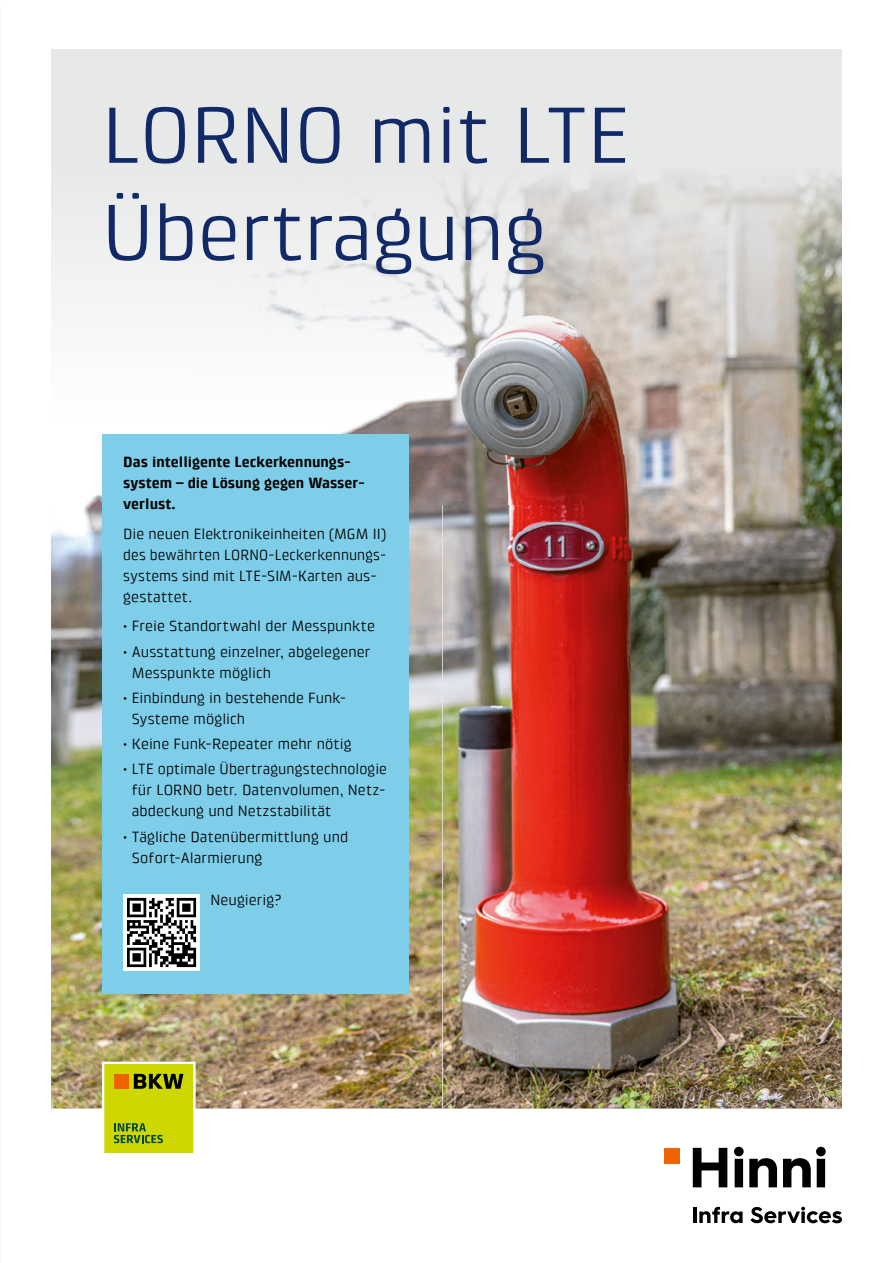
<style>
.page{position:relative;width:893px;height:1263px;background:#fff}
.page>*{position:absolute;margin:0;border:0;box-sizing:border-box;transform-origin:0 0}
.t1{font:81px/97.2px "Klintfor BKW";color:#112966}
.t2{font:15px/21px "Klintfor BKW";letter-spacing:.005em;color:#000}
.t3{font:700 15px/21px "Klintfor BKW";color:#000}
</style>
<div class="page">
<img style="left:442px;top:505px;width:400px;height:603px">
<img style="left:51px;top:505px;width:391px;height:603px">
<svg style="left:693px;top:1148px;width:34px;height:39px"></svg>
<svg style="left:734px;top:1147px;width:43px;height:40px"></svg>
<svg style="left:783px;top:1147px;width:43px;height:40px"></svg>
<div style="left:664px;top:1148px;width:16px;height:16px;background:#ee6300"></div>
<hr style="left:693px;top:1207px;width:3px;height:16px;background:#000">
<svg style="left:699px;top:1207px;width:44px;height:16px"></svg>
<svg style="left:750px;top:1207px;width:92px;height:16px"></svg>
<svg style="left:101px;top:1060px;width:96px;height:93px;background:#bec41a"></svg>
<div style="left:442px;top:50px;width:400px;height:15px;background:#e7e8e8"></div>
<img style="left:51px;top:65px;width:791px;height:440px">
<div style="left:51px;top:50px;width:391px;height:15px;background:#e7e8e8"></div>
<div style="left:102px;top:434px;width:306px;height:560px;background:#7ecee9"></div>
<div style="left:123px;top:894px;width:77px;height:76px;background:#fff"></div>
<img style="left:127px;top:897px;width:70px;height:71px">
<h1 class="t1" style="left:102px;top:86px;width:530px">LORNO mit LTE<br>Übertragung</h1>
<p class="t3" style="left:123px;top:452px;width:243px">Das intelligente Leckerkennungs&shy;system – die Lösung gegen Wasser&shy;verlust.</p>
<p class="t2" style="left:123px;top:523px;width:264px">Die neuen Elektronikeinheiten (MGM II) des bewährten LORNO-Leckerkennungs&shy;systems sind mit LTE-SIM-Karten aus&shy;gestattet.</p>
<p class="t2" style="left:123px;top:616px;width:253px">• Freie Standortwahl der Messpunkte</p>
<p class="t2" style="left:132px;top:641px;width:240px;text-indent:-9px">• Ausstattung einzelner, abgelegener<br>Messpunkte möglich</p>
<p class="t2" style="left:132px;top:687px;width:216px;text-indent:-8px">• Einbindung in bestehende Funk-<br>Systeme möglich</p>
<p class="t2" style="left:123px;top:733px;width:230px">• Keine Funk-Repeater mehr nötig</p>
<p class="t2" style="left:132px;top:759px;width:257px;text-align:justify;text-indent:-9px">• LTE optimale Übertragungstechnologie für LORNO betr. Datenvolumen, Netz&shy;abdeckung und Netzstabilität</p>
<p class="t2" style="left:132px;top:826px;width:218px;text-indent:-9px">• Tägliche Datenübermittlung und<br>Sofort-Alarmierung</p>
<p class="t2" style="left:210px;top:889px;width:72px">Neugierig?</p>
</div>
